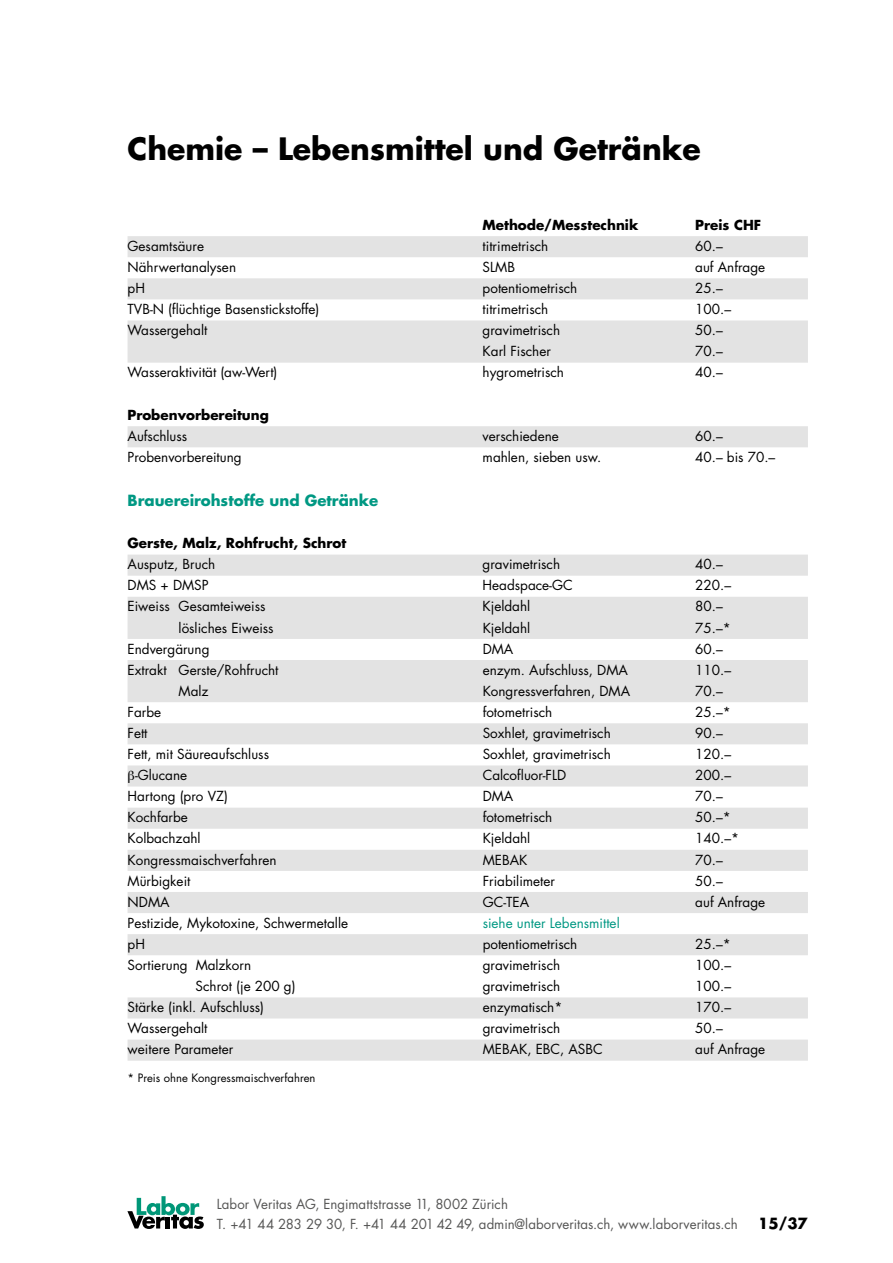
<style>
.page{position:relative;width:893px;height:1263px;background:#fff}
.page>*{position:absolute;margin:0;border:0;box-sizing:border-box;transform-origin:0 0}
.t1{font:700 30px "Futura LT";color:#000}
.t2{font:700 15px "Futura LT";color:#009883}
.t3{font:700 15px "Futura LT";color:#000}
.t4{font:13.5px "Futura LT";color:#000}
.t5{font:13.5px/19.5px "Futura LT";color:#565655}
.t6{font:700 13.5px "Futura LT";color:#000}
.t7{font:13.5px "Futura LT";color:#009883}
.t8{font:11.25px "Futura LT";color:#000}
</style>
<div class="page">
<svg style="left:127px;top:1196px;width:77px;height:33px"></svg>
<svg style="left:128px;top:236px;width:680px;height:825px"></svg>
<svg style="left:129px;top:771px;width:5px;height:12px"></svg>
<h1 class="t1" style="left:128px;top:129px;width:575px">Chemie – Lebensmittel und Getränke</h1>
<p class="t6" style="left:483px;top:216px;width:157px">Methode/Messtechnik</p>
<p class="t6" style="left:695px;top:216px;width:67px">Preis CHF</p>
<p class="t4" style="left:128px;top:237px;width:78px">Gesamtsäure</p>
<p class="t4" style="left:483px;top:237px;width:67px">titrimetrisch</p>
<p class="t4" style="left:695px;top:237px;width:29px">60.–</p>
<p class="t4" style="left:128px;top:258px;width:110px">Nährwertanalysen</p>
<p class="t4" style="left:483px;top:258px;width:34px">SLMB</p>
<p class="t4" style="left:695px;top:258px;width:71px">auf Anfrage</p>
<p class="t4" style="left:128px;top:279px;width:19px">pH</p>
<p class="t4" style="left:483px;top:279px;width:96px">potentiometrisch</p>
<p class="t4" style="left:695px;top:279px;width:29px">25.–</p>
<p class="t4" style="left:128px;top:301px;width:193px">TVB-N (flüchtige Basenstickstoffe)</p>
<p class="t4" style="left:483px;top:301px;width:67px">titrimetrisch</p>
<p class="t4" style="left:695px;top:301px;width:37px">100.–</p>
<p class="t4" style="left:128px;top:322px;width:81px">Wassergehalt</p>
<p class="t4" style="left:483px;top:322px;width:79px">gravimetrisch</p>
<p class="t4" style="left:695px;top:322px;width:29px">50.–</p>
<p class="t4" style="left:483px;top:343px;width:70px">Karl Fischer</p>
<p class="t4" style="left:695px;top:343px;width:29px">70.–</p>
<p class="t4" style="left:128px;top:364px;width:151px">Wasseraktivität (aw-Wert)</p>
<p class="t4" style="left:483px;top:364px;width:83px">hygrometrisch</p>
<p class="t4" style="left:695px;top:364px;width:29px">40.–</p>
<p class="t6" style="left:128px;top:406px;width:143px">Probenvorbereitung</p>
<p class="t4" style="left:128px;top:427px;width:61px">Aufschluss</p>
<p class="t4" style="left:483px;top:427px;width:78px">verschiedene</p>
<p class="t4" style="left:695px;top:427px;width:29px">60.–</p>
<p class="t4" style="left:128px;top:448px;width:116px">Probenvorbereitung</p>
<p class="t4" style="left:483px;top:448px;width:120px">mahlen, sieben usw.</p>
<p class="t4" style="left:695px;top:448px;width:82px">40.– bis 70.–</p>
<p class="t2" style="left:128px;top:490px;width:252px">Brauereirohstoffe und Getränke</p>
<p class="t6" style="left:128px;top:534px;width:220px">Gerste, Malz, Rohfrucht, Schrot</p>
<p class="t4" style="left:128px;top:556px;width:89px">Ausputz, Bruch</p>
<p class="t4" style="left:483px;top:556px;width:79px">gravimetrisch</p>
<p class="t4" style="left:695px;top:556px;width:29px">40.–</p>
<p class="t4" style="left:128px;top:577px;width:83px">DMS + DMSP</p>
<p class="t4" style="left:483px;top:577px;width:92px">Headspace-GC</p>
<p class="t4" style="left:695px;top:577px;width:37px">220.–</p>
<p class="t4" style="left:128px;top:598px;width:140px">Eiweiss Gesamteiweiss</p>
<p class="t4" style="left:483px;top:598px;width:49px">Kjeldahl</p>
<p class="t4" style="left:695px;top:598px;width:29px">80.–</p>
<p class="t4" style="left:179px;top:619px;width:97px">lösliches Eiweiss</p>
<p class="t4" style="left:483px;top:619px;width:49px">Kjeldahl</p>
<p class="t4" style="left:695px;top:619px;width:37px">75.–*</p>
<p class="t4" style="left:128px;top:640px;width:83px">Endvergärung</p>
<p class="t4" style="left:483px;top:640px;width:32px">DMA</p>
<p class="t4" style="left:695px;top:640px;width:29px">60.–</p>
<p class="t4" style="left:128px;top:661px;width:152px">Extrakt Gerste/Rohfrucht</p>
<p class="t4" style="left:483px;top:661px;width:147px">enzym. Aufschluss, DMA</p>
<p class="t4" style="left:695px;top:661px;width:37px">110.–</p>
<p class="t4" style="left:179px;top:682px;width:31px">Malz</p>
<p class="t4" style="left:483px;top:682px;width:149px">Kongressverfahren, DMA</p>
<p class="t4" style="left:695px;top:682px;width:29px">70.–</p>
<p class="t4" style="left:128px;top:703px;width:35px">Farbe</p>
<p class="t4" style="left:483px;top:703px;width:71px">fotometrisch</p>
<p class="t4" style="left:695px;top:703px;width:37px">25.–*</p>
<p class="t4" style="left:128px;top:724px;width:21px">Fett</p>
<p class="t4" style="left:483px;top:724px;width:130px">Soxhlet, gravimetrisch</p>
<p class="t4" style="left:695px;top:724px;width:29px">90.–</p>
<p class="t4" style="left:128px;top:745px;width:143px">Fett, mit Säureaufschluss</p>
<p class="t4" style="left:483px;top:745px;width:130px">Soxhlet, gravimetrisch</p>
<p class="t4" style="left:695px;top:745px;width:37px">120.–</p>
<p class="t4" style="left:135px;top:767px;width:54px">-Glucane</p>
<p class="t4" style="left:483px;top:767px;width:85px">Calcofluor-FLD</p>
<p class="t4" style="left:695px;top:767px;width:37px">200.–</p>
<p class="t4" style="left:128px;top:788px;width:102px">Hartong (pro VZ)</p>
<p class="t4" style="left:483px;top:788px;width:32px">DMA</p>
<p class="t4" style="left:695px;top:788px;width:29px">70.–</p>
<p class="t4" style="left:128px;top:809px;width:62px">Kochfarbe</p>
<p class="t4" style="left:483px;top:809px;width:71px">fotometrisch</p>
<p class="t4" style="left:695px;top:809px;width:37px">50.–*</p>
<p class="t4" style="left:128px;top:830px;width:75px">Kolbachzahl</p>
<p class="t4" style="left:483px;top:830px;width:49px">Kjeldahl</p>
<p class="t4" style="left:695px;top:830px;width:45px">140.–*</p>
<p class="t4" style="left:128px;top:851px;width:151px">Kongressmaischverfahren</p>
<p class="t4" style="left:483px;top:851px;width:46px">MEBAK</p>
<p class="t4" style="left:695px;top:851px;width:29px">70.–</p>
<p class="t4" style="left:128px;top:872px;width:64px">Mürbigkeit</p>
<p class="t4" style="left:483px;top:872px;width:74px">Friabilimeter</p>
<p class="t4" style="left:695px;top:872px;width:29px">50.–</p>
<p class="t4" style="left:128px;top:893px;width:43px">NDMA</p>
<p class="t4" style="left:483px;top:893px;width:48px">GC-TEA</p>
<p class="t4" style="left:695px;top:893px;width:71px">auf Anfrage</p>
<p class="t4" style="left:128px;top:914px;width:222px">Pestizide, Mykotoxine, Schwermetalle</p>
<p class="t7" style="left:483px;top:914px;width:139px">siehe unter Lebensmittel</p>
<p class="t4" style="left:128px;top:935px;width:19px">pH</p>
<p class="t4" style="left:483px;top:935px;width:96px">potentiometrisch</p>
<p class="t4" style="left:695px;top:935px;width:37px">25.–*</p>
<p class="t4" style="left:128px;top:956px;width:125px">Sortierung Malzkorn</p>
<p class="t4" style="left:483px;top:956px;width:79px">gravimetrisch</p>
<p class="t4" style="left:695px;top:956px;width:37px">100.–</p>
<p class="t4" style="left:196px;top:977px;width:101px">Schrot (je 200 g)</p>
<p class="t4" style="left:483px;top:977px;width:79px">gravimetrisch</p>
<p class="t4" style="left:695px;top:977px;width:37px">100.–</p>
<p class="t4" style="left:128px;top:998px;width:138px">Stärke (inkl. Aufschluss)</p>
<p class="t4" style="left:483px;top:998px;width:81px">enzymatisch*</p>
<p class="t4" style="left:695px;top:998px;width:37px">170.–</p>
<p class="t4" style="left:128px;top:1020px;width:81px">Wassergehalt</p>
<p class="t4" style="left:483px;top:1020px;width:79px">gravimetrisch</p>
<p class="t4" style="left:695px;top:1020px;width:29px">50.–</p>
<p class="t4" style="left:128px;top:1041px;width:107px">weitere Parameter</p>
<p class="t4" style="left:483px;top:1041px;width:122px">MEBAK, EBC, ASBC</p>
<p class="t4" style="left:695px;top:1041px;width:71px">auf Anfrage</p>
<p class="t8" style="left:128px;top:1071px;width:190px">* Preis ohne Kongressmaischverfahren</p>
<p class="t5" style="left:217px;top:1195px;width:522px">Labor Veritas AG, Engimattstrasse 11, 8002 Zürich<br>T. +41 44 283 29 30, F. +41 44 201 42 49, admin@laborveritas.ch, www.laborveritas.ch</p>
<p class="t3" style="left:758px;top:1213px;width:51px">15/37</p>
</div>
